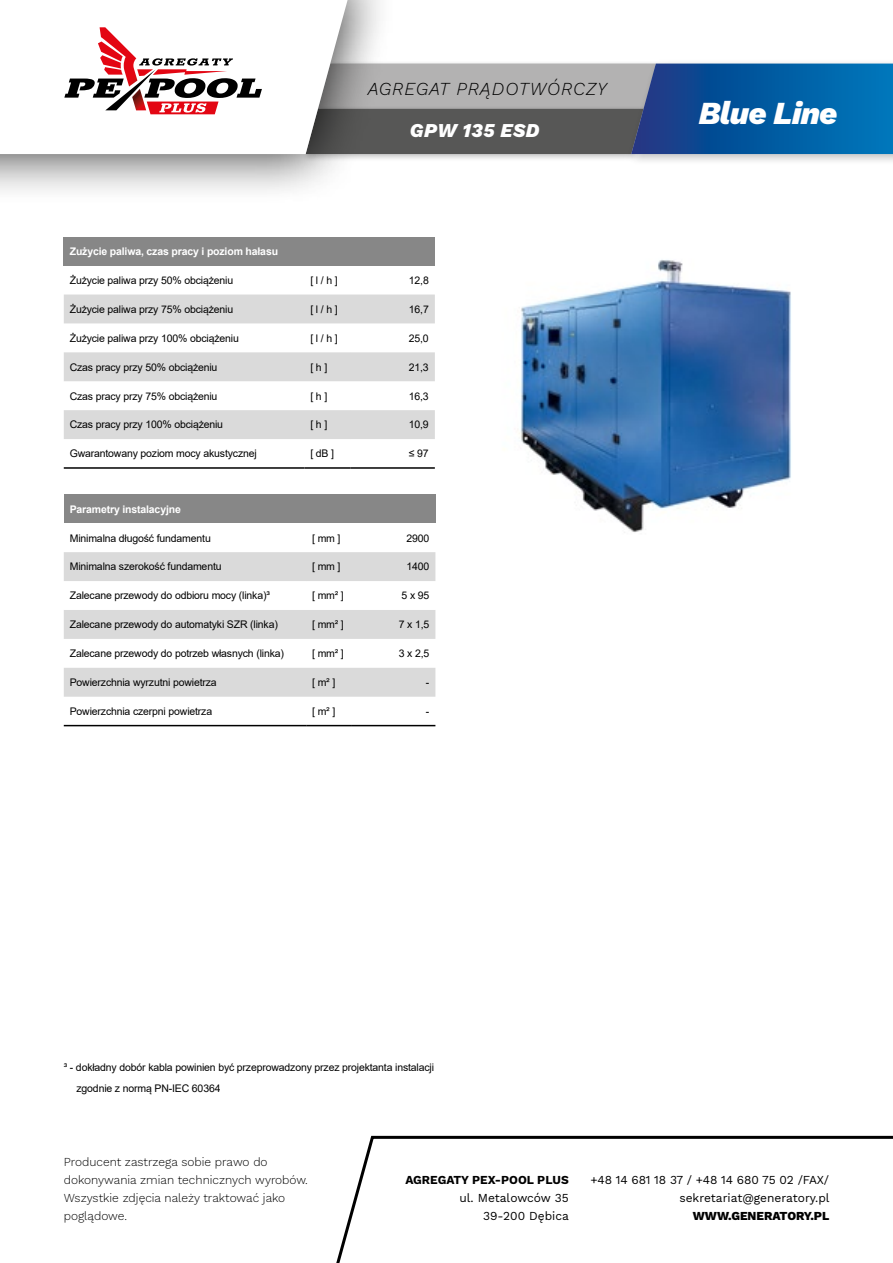
<style>
.page{position:relative;width:893px;height:1263px;background:#fff}
.page>*{position:absolute;margin:0;border:0;box-sizing:border-box;transform-origin:0 0}
.t1{font:italic 800 31.5px "Work Sans";letter-spacing:-.025em;color:#fff}
.t2{font:italic 800 19.2px "Work Sans";letter-spacing:.025em;color:#fff}
.t3{font:italic 300 18px "Work Sans";letter-spacing:.05em;color:#000}
.t4{font:300 12px/18px "Work Sans";color:#000}
.t5{font:12px/18px "Work Sans";color:#000;text-align:right}
.t6{font:700 12px "Work Sans";color:#000}
.t7{font:800 12px "Work Sans";color:#000}
.t8{font:10.5px/21px "Arial";letter-spacing:-.015em;color:#000}
.t9{font:700 10.5px "Arial";letter-spacing:-.015em;color:#fff}
</style>
<div class="page">
<div style="left:316px;top:61px;width:348px;height:56px;background:#000;opacity:.25"></div>
<div style="left:303px;top:106px;width:348px;height:56px;background:#000;opacity:.25"></div>
<div style="left:0;top:0;width:398px;height:205px;background:#000;opacity:.75"></div>
<svg style="left:0;top:0;width:351px;height:154px"></svg>
<svg style="left:64px;top:27px;width:198px;height:87px"></svg>
<svg style="left:336px;top:1135px;width:557px;height:128px"></svg>
<div style="left:626px;top:59px;width:267px;height:106px;background:#000;opacity:.25"></div>
<svg style="left:306px;top:64px;width:587px;height:90px;background:#4f7290"></svg>
<div style="left:64px;top:237px;width:371px;height:29px;background:#878787"></div>
<svg style="left:64px;top:295px;width:371px;height:144px;fill:#dadada"></svg>
<hr style="left:64px;top:467px;width:240px;height:2px;background:#000">
<hr style="left:304px;top:467px;width:46px;height:2px;background:#000">
<hr style="left:350px;top:467px;width:85px;height:2px;background:#000">
<div style="left:64px;top:494px;width:371px;height:29px;background:#878787"></div>
<svg style="left:64px;top:552px;width:371px;height:145px;fill:#dadada"></svg>
<hr style="left:64px;top:725px;width:242px;height:1px;background:#000">
<hr style="left:306px;top:725px;width:46px;height:1px;background:#000">
<hr style="left:352px;top:725px;width:83px;height:1px;background:#000">
<img style="left:519px;top:260px;width:272px;height:273px">
<h3 class="t3" style="left:368px;top:75px;width:241px">AGREGAT PRĄDOTWÓRCZY</h3>
<h2 class="t2" style="left:410px;top:116px;width:131px">GPW 135 ESD</h2>
<p class="t9" style="left:70px;top:244px;width:210px">Zużycie paliwa, czas pracy i poziom hałasu</p>
<p class="t8" style="left:70px;top:270px;width:165px">Żużycie paliwa przy 50% obciążeniu</p>
<p class="t8" style="left:310px;top:270px;width:29px">[ l / h ]</p>
<p class="t8" style="left:409px;top:270px;width:21px">12,8</p>
<p class="t8" style="left:70px;top:299px;width:165px">Żużycie paliwa przy 75% obciążeniu</p>
<p class="t8" style="left:310px;top:299px;width:29px">[ l / h ]</p>
<p class="t8" style="left:409px;top:299px;width:21px">16,7</p>
<p class="t8" style="left:70px;top:327px;width:171px">Żużycie paliwa przy 100% obciążeniu</p>
<p class="t8" style="left:310px;top:327px;width:29px">[ l / h ]</p>
<p class="t8" style="left:409px;top:327px;width:21px">25,0</p>
<p class="t8" style="left:70px;top:356px;width:149px">Czas pracy przy 50% obciążeniu</p>
<p class="t8" style="left:310px;top:356px;width:18px">[ h ]</p>
<p class="t8" style="left:409px;top:356px;width:21px">21,3</p>
<p class="t8" style="left:70px;top:385px;width:149px">Czas pracy przy 75% obciążeniu</p>
<p class="t8" style="left:310px;top:385px;width:18px">[ h ]</p>
<p class="t8" style="left:409px;top:385px;width:21px">16,3</p>
<p class="t8" style="left:70px;top:414px;width:155px">Czas pracy przy 100% obciążeniu</p>
<p class="t8" style="left:310px;top:414px;width:18px">[ h ]</p>
<p class="t8" style="left:409px;top:414px;width:21px">10,9</p>
<p class="t8" style="left:70px;top:443px;width:189px">Gwarantowany poziom mocy akustycznej</p>
<p class="t8" style="left:310px;top:443px;width:25px">[ dB ]</p>
<p class="t8" style="left:409px;top:443px;width:21px">≤ 97</p>
<p class="t9" style="left:70px;top:501px;width:113px">Parametry instalacyjne</p>
<p class="t8" style="left:70px;top:527px;width:143px">Minimalna długość fundamentu</p>
<p class="t8" style="left:312px;top:527px;width:30px">[ mm ]</p>
<p class="t8" style="left:407px;top:527px;width:24px">2900</p>
<p class="t8" style="left:70px;top:556px;width:153px">Minimalna szerokość fundamentu</p>
<p class="t8" style="left:312px;top:556px;width:30px">[ mm ]</p>
<p class="t8" style="left:407px;top:556px;width:24px">1400</p>
<p class="t8" style="left:70px;top:585px;width:202px">Zalecane przewody do odbioru mocy (linka)³</p>
<p class="t8" style="left:312px;top:585px;width:33px">[ mm² ]</p>
<p class="t8" style="left:402px;top:585px;width:29px">5 x 95</p>
<p class="t8" style="left:70px;top:614px;width:210px">Zalecane przewody do automatyki SZR (linka)</p>
<p class="t8" style="left:312px;top:614px;width:33px">[ mm² ]</p>
<p class="t8" style="left:399px;top:614px;width:32px">7 x 1,5</p>
<p class="t8" style="left:70px;top:643px;width:216px">Zalecane przewody do potrzeb własnych (linka)</p>
<p class="t8" style="left:312px;top:643px;width:33px">[ mm² ]</p>
<p class="t8" style="left:399px;top:643px;width:32px">3 x 2,5</p>
<p class="t8" style="left:70px;top:672px;width:148px">Powierzchnia wyrzutni powietrza</p>
<p class="t8" style="left:312px;top:672px;width:25px">[ m² ]</p>
<p class="t8" style="left:426px;top:672px;width:5px">-</p>
<p class="t8" style="left:70px;top:701px;width:144px">Powierzchnia czerpni powietrza</p>
<p class="t8" style="left:312px;top:701px;width:25px">[ m² ]</p>
<p class="t8" style="left:426px;top:701px;width:5px">-</p>
<h1 class="t1" style="left:699px;top:89px;width:140px">Blue Line</h1>
<p class="t8" style="left:77px;top:1056px;width:359px;text-indent:-13px">³ - dokładny dobór kabla powinien być przeprowadzony przez projektanta instalacji zgodnie z normą PN-IEC 60364</p>
<p class="t4" style="left:64px;top:1153px;width:246px">Producent zastrzega sobie prawo do dokonywania zmian technicznych wyrobów.<br>Wszystkie zdjęcia należy traktować jako poglądowe.</p>
<p class="t6" style="left:405px;top:1171px;width:165px">AGREGATY PEX-POOL PLUS</p>
<p class="t5" style="left:460px;top:1189px;width:111px">ul. Metalowców 35<br>39-200 Dębica</p>
<p class="t5" style="left:590px;top:1171px;width:241px">+48 14 681 18 37 / +48 14 680 75 02 /FAX/ sekretariat@generatory.pl</p>
<p class="t7" style="left:693px;top:1207px;width:138px">WWW.GENERATORY.PL</p>
</div>
